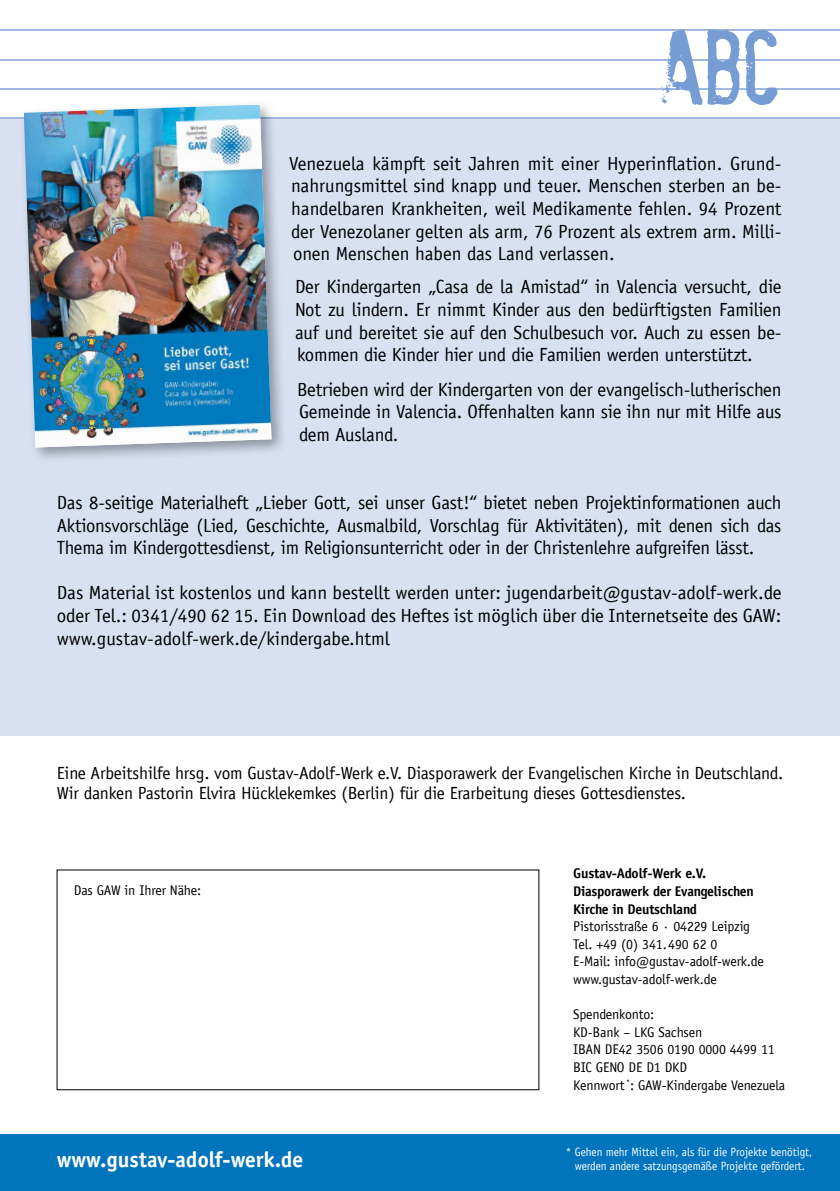
<style>
.page{position:relative;width:840px;height:1191px;background:#fff}
.page>*{position:absolute;margin:0;border:0;box-sizing:border-box;transform-origin:0 0}
.t1{font:700 22px "Officina San ITC";color:#fff}
.t2{font:19px/22.6px "Officina Sans LT";letter-spacing:-.01em;color:#000;text-align:justify}
.t3{font:17.6px/20px "Officina Sans LT";letter-spacing:-.01em;color:#000}
.t4{font:14px/17.6px "Officina Sans LT";letter-spacing:-.01em;color:#000}
.t5{font:700 14px/17.6px "Officina Sans LT";letter-spacing:-.015em;color:#000}
.t6{font:12px/14px "Officina Sans LT";color:#fff;text-align:center;scale:.93 1}
</style>
<div class="page">
<hr style="left:839px;top:1134px;width:1px;height:57px;background:#0074bc">
<div style="left:0;top:1134px;width:839px;height:57px;background:#0074bc"></div>
<div style="left:0;top:119px;width:839px;height:617px;background:#d8e0f2"></div>
<hr style="left:0;top:29px;width:839px;height:2px;background:#9fb8e0">
<hr style="left:0;top:59px;width:839px;height:1px;background:#9fb8e0">
<hr style="left:0;top:88px;width:839px;height:2px;background:#9fb8e0">
<hr style="left:0;top:117px;width:839px;height:2px;background:#9fb8e0">
<svg style="left:660px;top:29px;width:79px;height:76px"></svg>
<svg style="left:745px;top:30px;width:32px;height:75px"></svg>
<div style="left:19px;top:100px;width:269px;height:364px;background:#000;opacity:.35"></div>
<img style="left:24px;top:105px;width:247px;height:342px">
<p class="t2" style="left:289px;top:152px;width:494px">Venezuela kämpft seit Jahren mit einer Hyperinflation. Grund&shy;nahrungsmittel sind knapp und teuer. Menschen sterben an be&shy;handelbaren Krankheiten, weil Medikamente fehlen. 94 Prozent der Venezolaner gelten als arm, 76 Prozent als extrem arm. Milli&shy;onen Menschen haben das Land verlassen.</p>
<p class="t2" style="left:295px;top:276px;width:488px">Der Kindergarten „Casa de la Amistad“ in Valencia versucht, die Not zu lindern. Er nimmt Kinder aus den bedürftigsten Familien auf und bereitet sie auf den Schulbesuch vor. Auch zu essen be&shy;kommen die Kinder hier und die Familien werden unterstützt.</p>
<p class="t2" style="left:297px;top:378px;width:486px">Betrieben wird der Kindergarten von der evangelisch-lutherischen Gemeinde in Valencia. Offenhalten kann sie ihn nur mit Hilfe aus dem Ausland.</p>
<p class="t2" style="left:57px;top:491px;width:726px">Das 8-seitige Materialheft „Lieber Gott, sei unser Gast!“ bietet neben Projektinformationen auch Aktionsvorschläge (Lied, Geschichte, Ausmalbild, Vorschlag für Aktivitäten), mit denen sich das Thema im Kindergottesdienst, im Religionsunterricht oder in der Christenlehre aufgreifen lässt.</p>
<p class="t2" style="left:57px;top:581px;width:726px">Das Material ist kostenlos und kann bestellt werden unter: jugendarbeit@gustav-adolf-werk.de oder Tel.: 0341/490 62 15. Ein Download des Heftes ist möglich über die Internetseite des GAW: www.gustav-adolf-werk.de/kindergabe.html</p>
<p class="t3" style="left:57px;top:763px;width:727px">Eine Arbeitshilfe hrsg. vom Gustav-Adolf-Werk e.V. Diasporawerk der Evangelischen Kirche in Deutschland.<br>Wir danken Pastorin Elvira Hücklekemkes (Berlin) für die Erarbeitung dieses Gottesdienstes.</p>
<p class="t4" style="left:74px;top:881px;width:129px">Das GAW in Ihrer Nähe:</p>
<p class="t1" style="left:57px;top:1146px;width:248px">www.gustav-adolf-werk.de</p>
<p class="t5" style="left:573px;top:864px;width:182px">Gustav-Adolf-Werk e.V.<br>Diasporawerk der Evangelischen<br>Kirche in Deutschland</p>
<p class="t4" style="left:573px;top:917px;width:192px">Pistorisstraße 6 · 04229 Leipzig<br>Tel. +49 (0) 341.490 62 0<br>E-Mail: info@gustav-adolf-werk.de www.gustav-adolf-werk.de</p>
<p class="t4" style="left:573px;top:1005px;width:213px">Spendenkonto:<br>KD-Bank – LKG Sachsen<br>IBAN DE42 3506 0190 0000 4499 11<br>BIC GENO DE D1 DKD<br>Kennwort <sup>*</sup>: GAW-Kindergabe Venezuela</p>
<p class="t6" style="left:565px;top:1145px;width:266px">* Gehen mehr Mittel ein, als für die Projekte benötigt, werden andere satzungsgemäße Projekte gefördert.</p>
</div>
